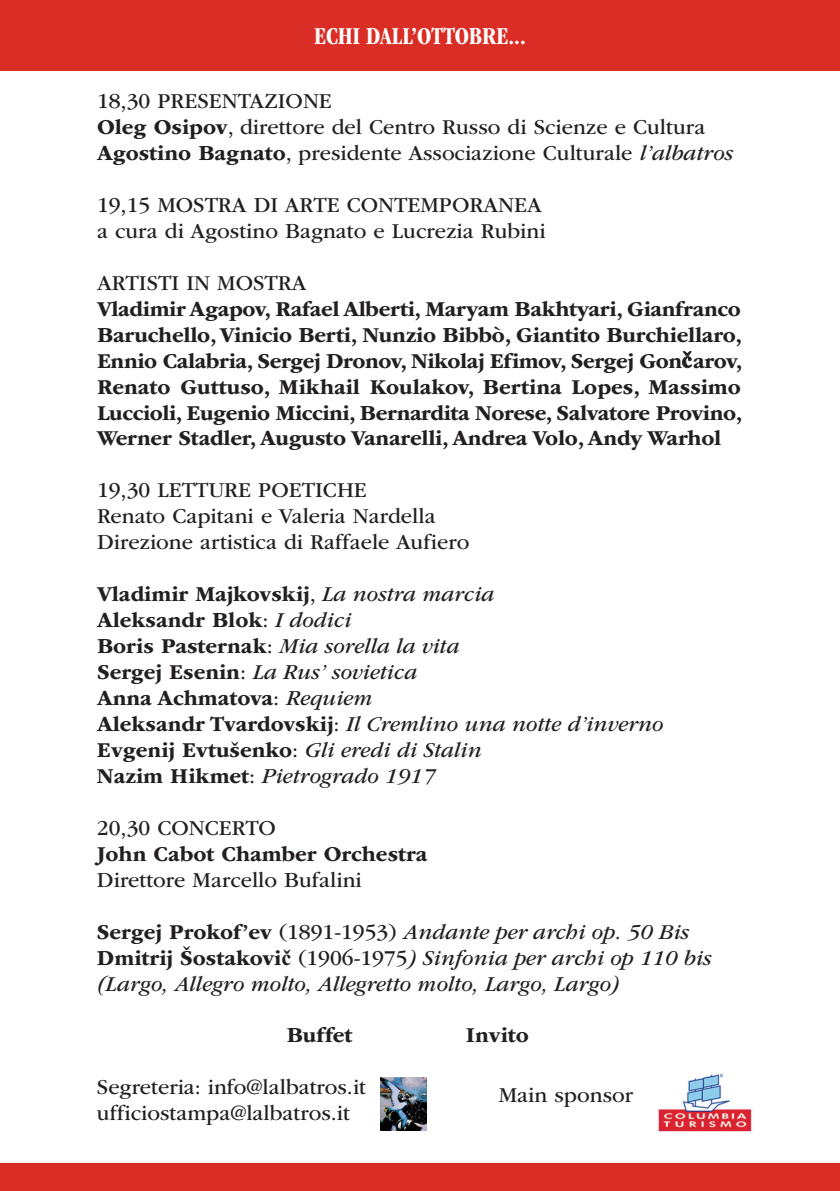
<style>
.page{position:relative;width:840px;height:1191px;background:#fff}
.page>*{position:absolute;margin:0;border:0;box-sizing:border-box;transform-origin:0 0}
.t1{font:700 condensed 25.2px "ITC Garamond Std";color:#fff}
.t2{font:700 22.2px/26px "ITC Garamond Std";color:#231f20;text-align:justify}
.t3{font:22.2px/26px "ITC Garamond Std";color:#231f20}
.t4{font:italic 22.2px/26px "ITC Garamond Std";color:#231f20}
.s1{font-weight:700}
.s2{font-style:italic}
.s3{font-family:"Times"}
.s4{font-weight:400}
.s5{font-weight:400;font-style:italic}
.s6{font-weight:700;font-style:normal}
.s7{font-style:normal}
.s8{font-family:"Times New Roman";font-weight:700;font-style:normal}
</style>
<div class="page">
<img style="left:658px;top:1074px;width:94px;height:58px">
<div style="left:0;top:0;width:839px;height:70px;background:#d92d25"></div>
<img style="left:380px;top:1077px;width:46px;height:53px">
<div style="left:0;top:1163px;width:839px;height:28px;background:#d92d25"></div>
<p class="t1" style="left:314px;top:20px;width:213px">ECHI DALL’OTTOBRE...</p>
<p class="t3" style="left:97px;top:90px;width:637px">18,30 PRESENTAZIONE<br><span class="s1">Oleg Osipov</span>, direttore del Centro Russo di Scienze e Cultura<br><span class="s1">Agostino Bagnato</span>, presidente Associazione Culturale <span class="s2">l’albatros</span></p>
<p class="t3" style="left:97px;top:193px;width:450px">19,15 MOSTRA DI ARTE CONTEMPORANEA a cura di Agostino Bagnato e Lucrezia Rubini</p>
<p class="t3" style="left:97px;top:271px;width:211px">ARTISTI IN MOSTRA</p>
<p class="t2" style="left:97px;top:297px;width:646px">Vladimir Agapov, Rafael Alberti, Maryam Bakhtyari, Gianfranco Baruchello, Vinicio Berti, Nunzio Bibbò, Giantito Burchiellaro, Ennio Calabria, Sergej Dronov, Nikolaj Efimov, Sergej Gon<span class="s3">č</span>arov, Renato Guttuso, Mikhail Koulakov, Bertina Lopes, Massimo Luccioli, Eugenio Miccini, Bernardita Norese, Salvatore Provino, Werner Stadler, Augusto Vanarelli, Andrea Volo, Andy Warhol</p>
<p class="t3" style="left:97px;top:479px;width:373px">19,30 LETTURE POETICHE<br>Renato Capitani e Valeria Nardella<br>Direzione artistica di Raffaele Aufiero</p>
<p class="t2" style="left:97px;top:583px;width:567px;text-align:left">Vladimir Majkovskij<span class="s4">,</span> <span class="s5">La nostra marcia<br></span>Aleksandr Blok<span class="s4">:</span> <span class="s5">I dodici<br></span>Boris Pasternak<span class="s4">:</span> <span class="s5">Mia sorella la vita<br></span>Sergej Esenin<span class="s4">:</span> <span class="s5">La Rus’ sovietica<br></span>Anna Achmatova<span class="s4">:</span> <span class="s5">Requiem<br></span>Aleksandr Tvardovskij<span class="s4">:</span> <span class="s5">Il Cremlino una notte d’inverno </span>Evgenij Evtušenko<span class="s4">:</span> <span class="s5">Gli eredi di Stalin<br></span>Nazim Hikmet<span class="s4">:</span> <span class="s5">Pietrogrado 1917</span></p>
<p class="t3" style="left:97px;top:816px;width:180px">20,30 CONCERTO</p>
<p class="t2" style="left:97px;top:842px;width:332px">John Cabot Chamber Orchestra</p>
<p class="t3" style="left:97px;top:868px;width:266px">Direttore Marcello Bufalini</p>
<p class="t4" style="left:97px;top:920px;width:615px"><span class="s6">Sergej Prokof’ev</span> <span class="s7">(1891-1953)</span> Andante per archi op. 50 Bis<br><span class="s6">Dmitrij Šostakovi</span><span class="s8">č</span> <span class="s7">(1906-1975</span>) Sinfonia per archi op 110 bis (Largo, Allegro molto, Allegretto molto, Largo, Largo)</p>
<p class="t2" style="left:286px;top:1024px;width:67px">Buffet</p>
<p class="t2" style="left:465px;top:1024px;width:65px">Invito</p>
<p class="t3" style="left:97px;top:1076px;width:270px">Segreteria: info@lalbatros.it ufficiostampa@lalbatros.it</p>
<p class="t3" style="left:498px;top:1084px;width:136px">Main sponsor</p>
</div>
